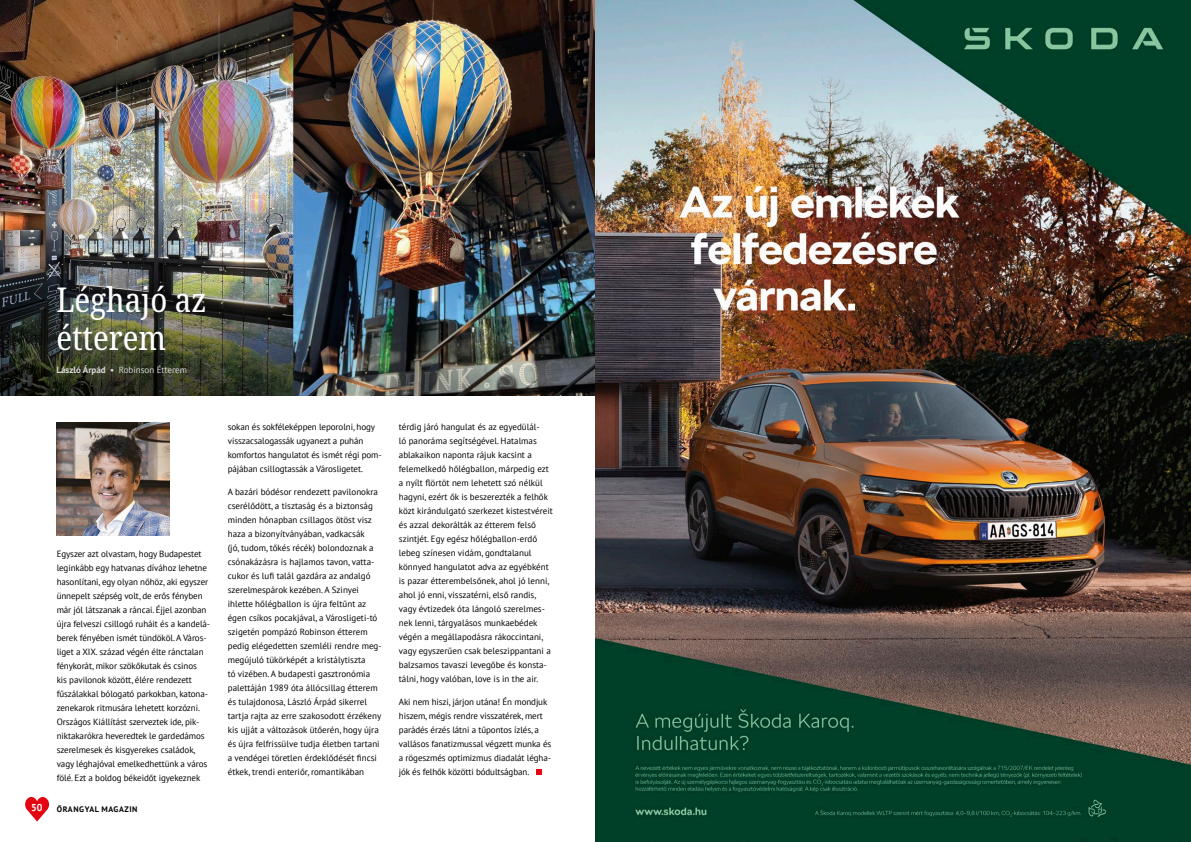
<style>
.page{position:relative;width:1191px;height:842px;background:#fff}
.page>*{position:absolute;margin:0;border:0;box-sizing:border-box;transform-origin:0 0}
.Cim_2__piros{font:condensed 34px/38px "Noto Serif";color:#fff}
.t1{font:700 10px "PT Sans";color:#fff}
.t2{font:9px/14px "PT Sans";color:#000}
.Cikk_szerzo{font:9px "PT Sans";color:#dadad9}
.t3{font:700 8px "PT Sans";letter-spacing:.08em;color:#000}
.s1{font-weight:700}
</style>
<div class="page">
<svg style="left:25px;top:797px;width:24px;height:24px"></svg>
<img style="left:0;top:0;width:595px;height:395px">
<svg style="left:536px;top:769px;width:6px;height:6px"></svg>
<img style="left:595px;top:0;width:595px;height:842px">
<img style="left:56px;top:422px;width:114px;height:113px">
<p class="Cim_2__piros" style="left:56px;top:282px;width:151px">Léghajó az étterem</p>
<p class="Cikk_szerzo" style="left:56px;top:364px;width:132px"><span class="s1">László Árpád •</span> Robinson Étterem</p>
<p class="t2" style="left:57px;top:546px;width:155px">Egyszer azt olvastam, hogy Budapestet leginkább egy hatvanas dívához lehetne hasonlítani, egy olyan nőhöz, aki egyszer ünnepelt szépség volt, de erős fényben már jól látszanak a ráncai. Éjjel azonban újra felveszi csillogó ruháit és a kandelá&shy;berek fényében ismét tündököl. A Város&shy;liget a XIX. század végén élte ránctalan fénykorát, mikor szökőkutak és csinos<br>kis pavilonok között, élére rendezett fűszálakkal bólogató parkokban, katona&shy;zenekarok ritmusára lehetett korzózni.<br>Országos Kiállítást szerveztek ide, pik&shy;niktakarókra heveredtek le gardedámos szerelmesek és kisgyerekes családok, vagy léghajóval emelkedhettünk a város fölé. Ezt a boldog békeidőt igyekeznek</p>
<p class="t1" style="left:31px;top:801px;width:13px">50</p>
<p class="t3" style="left:57px;top:804px;width:82px">ŐRANGYAL MAGAZIN</p>
<p class="t2" style="left:228px;top:420px;width:155px">sokan és sokféleképpen leporolni, hogy visszacsalogassák ugyanezt a puhán komfortos hangulatot és ismét régi pom&shy;pájában csillogtassák a Városligetet.</p>
<p class="t2" style="left:228px;top:484px;width:155px">A bazári bódésor rendezett pavilonokra cserélődött, a tisztaság és a biztonság minden hónapban csillagos ötöst visz haza a bizonyítványában, vadkacsák<br>(jó, tudom, tőkés récék) bolondoznak a csónakázásra is hajlamos tavon, vatta&shy;cukor és lufi talál gazdára az andalgó szerelmespárok kezében. A Szinyei ihlette hőlégballon is újra feltűnt az égen csíkos pocakjával, a Városligeti-tó szigetén pompázó Robinson étterem pedig elégedetten szemléli rendre meg&shy;megújuló tükörképét a kristálytiszta<br>tó vizében. A budapesti gasztronómia palettáján 1989 óta állócsillag étterem és tulajdonosa, László Árpád sikerrel tartja rajta az erre szakosodott érzékeny kis ujját a változások ütőerén, hogy újra és újra felfrissülve tudja életben tartani a vendégei töretlen érdeklődését fincsi étkek, trendi enteriőr, romantikában</p>
<p class="t2" style="left:399px;top:420px;width:155px">térdig járó hangulat és az egyedülál-<br>ló panoráma segítségével. Hatalmas ablakaikon naponta rájuk kacsint a felemelkedő hőlégballon, márpedig ezt a nyílt flörtöt nem lehetett szó nélkül hagyni, ezért ők is beszerezték a felhők közt kirándulgató szerkezet kistestvéreit és azzal dekorálták az étterem felső szintjét. Egy egész hőlégballon-erdő lebeg színesen vidám, gondtalanul könnyed hangulatot adva az egyébként is pazar étterembelsőnek, ahol jó lenni, ahol jó enni, visszatérni, első randis, vagy évtizedek óta lángoló szerelmes&shy;nek lenni, tárgyalásos munkaebédek végén a megállapodásra rákoccintani, vagy egyszerűen csak beleszippantani a balzsamos tavaszi levegőbe és konsta&shy;tálni, hogy valóban, love is in the air.</p>
<p class="t2" style="left:399px;top:694px;width:154px">Aki nem hiszi, járjon utána! Én mondjuk hiszem, mégis rendre visszatérek, mert parádés érzés látni a tűpontos ízlés, a vallásos fanatizmussal végzett munka és a rögeszmés optimizmus diadalát légha&shy;jók és felhők közötti bódultságban.</p>
</div>
